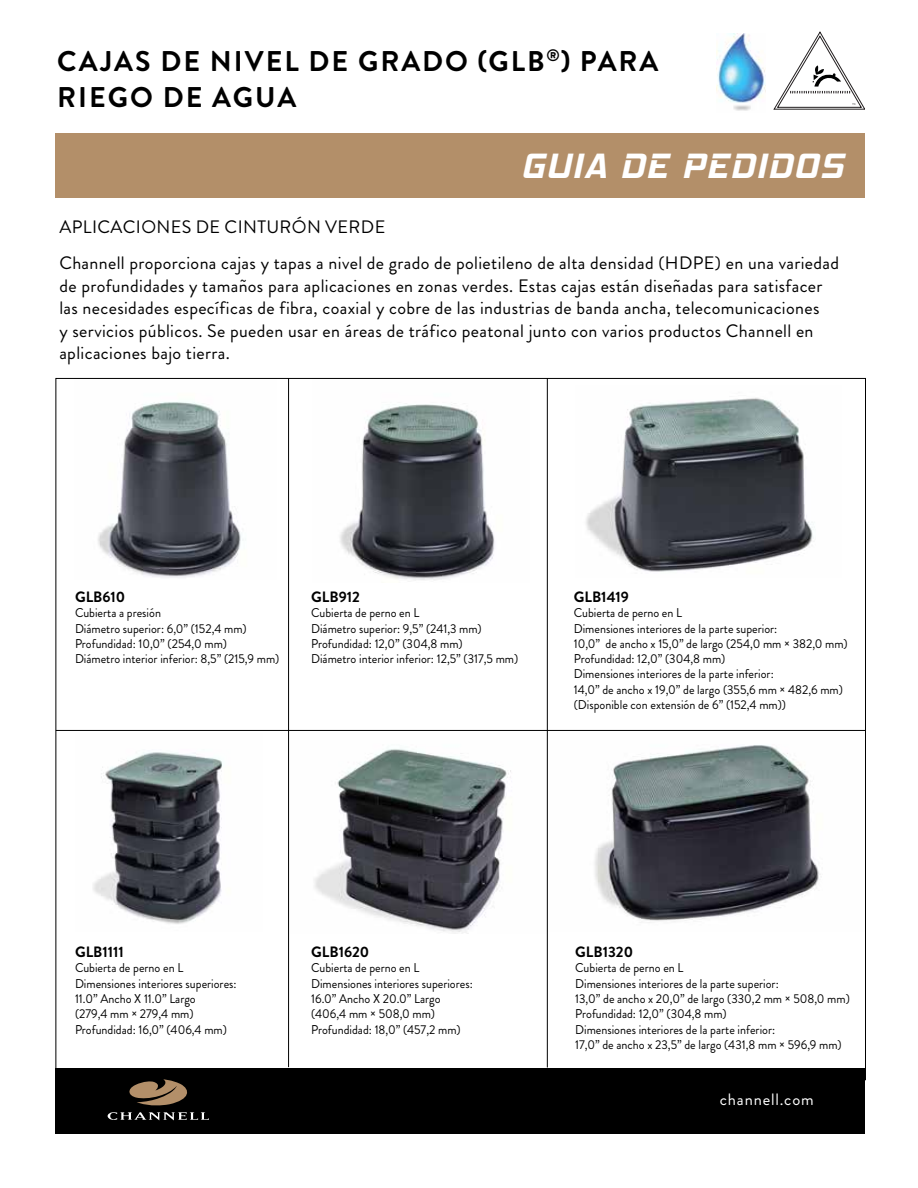
<style>
.page{position:relative;width:918px;height:1188px;background:#fff}
.page>*{position:absolute;margin:0;border:0;box-sizing:border-box;transform-origin:0 0}
.t1{font:italic 700 36px "Hemi Head Rg";letter-spacing:.05em;color:#fff}
.t2{font:700 28.5px/36px "Brandon Grotesque";letter-spacing:.07em;color:#000}
.t3{font:18px/22.5px "Brandon Grotesque";letter-spacing:.02em;color:#000}
.t4{font:16.5px "Brandon Grotesque";letter-spacing:.05em;color:#fff}
.t5{font:700 15px "Brandon Grotesque";color:#000}
.t6{font:12.75px/15.3px "Brandon Grotesque";color:#000;scale:.95 1}
</style>
<div class="page">
<svg style="left:774px;top:32px;width:91px;height:77px"></svg>
<img style="left:717px;top:33px;width:49px;height:78px">
<img style="left:548px;top:729px;width:316px;height:194px">
<img style="left:289px;top:729px;width:258px;height:205px">
<img style="left:93px;top:752px;width:129px;height:172px">
<img style="left:340px;top:403px;width:155px;height:178px">
<img style="left:98px;top:402px;width:143px;height:176px">
<hr style="left:288px;top:378px;width:1px;height:689px;background:#000">
<hr style="left:547px;top:378px;width:1px;height:689px;background:#000">
<hr style="left:56px;top:730px;width:809px;height:1px;background:#000">
<img style="left:586px;top:398px;width:227px;height:174px">
<div style="left:56px;top:1068px;width:810px;height:65px;background:#000"></div>
<svg style="left:107px;top:1079px;width:102px;height:41px"></svg>
<div style="left:56px;top:133px;width:810px;height:65px;background:#b38f69"></div>
<h2 class="t2" style="left:57px;top:44px;width:603px">CAJAS DE NIVEL DE GRADO (GLB<sup>®</sup>) PARA<br>RIEGO DE AGUA</h2>
<h1 class="t1" style="left:521px;top:144px;width:323px">GUIA DE PEDIDOS</h1>
<h3 class="t3" style="left:59px;top:209px;width:781px;line-height:36px">APLICACIONES DE CINTURÓN VERDE<br>Channell proporciona cajas y tapas a nivel de grado de polietileno de alta densidad (HDPE) en una variedad</h3>
<p class="t3" style="left:59px;top:274px;width:765px">de profundidades y tamaños para aplicaciones en zonas verdes. Estas cajas están diseñadas para satisfacer las necesidades específicas de fibra, coaxial y cobre de las industrias de banda ancha, telecomunicaciones y servicios públicos. Se pueden usar en áreas de tráfico peatonal junto con varios productos Channell en aplicaciones bajo tierra.</p>
<p class="t5" style="left:75px;top:586px;width:52px">GLB610</p>
<p class="t6" style="left:75px;top:605px;width:217px">Cubierta a presión<br>Diámetro superior: 6,0” (152,4 mm)<br>Profundidad: 10,0” (254,0 mm)<br>Diámetro interior inferior: 8,5” (215,9 mm)</p>
<p class="t5" style="left:311px;top:586px;width:50px">GLB912</p>
<p class="t6" style="left:311px;top:605px;width:219px">Cubierta de perno en L<br>Diámetro superior: 9,5” (241,3 mm)<br>Profundidad: 12,0” (304,8 mm)<br>Diámetro interior inferior: 12,5” (317,5 mm)</p>
<p class="t5" style="left:574px;top:586px;width:57px">GLB1419</p>
<p class="t6" style="left:574px;top:605px;width:290px">Cubierta de perno en L<br>Dimensiones interiores de la parte superior:<br>10,0” de ancho x 15,0” de largo (254,0 mm × 382,0 mm)<br>Profundidad: 12,0” (304,8 mm)<br>Dimensiones interiores de la parte inferior:<br>14,0” de ancho x 19,0” de largo (355,6 mm × 482,6 mm) (Disponible con extensión de 6” (152,4 mm))</p>
<p class="t5" style="left:75px;top:941px;width:50px">GLB1111</p>
<p class="t6" style="left:75px;top:960px;width:172px">Cubierta de perno en L<br>Dimensiones interiores superiores:<br>11.0” Ancho X 11.0” Largo<br>(279,4 mm × 279,4 mm)<br>Profundidad: 16,0” (406,4 mm)</p>
<p class="t5" style="left:311px;top:941px;width:60px">GLB1620</p>
<p class="t6" style="left:311px;top:960px;width:172px">Cubierta de perno en L<br>Dimensiones interiores superiores:<br>16.0” Ancho X 20.0” Largo (406,4 mm × 508,0 mm)<br>Profundidad: 18,0” (457,2 mm)</p>
<p class="t5" style="left:575px;top:941px;width:59px">GLB1320</p>
<p class="t6" style="left:575px;top:960px;width:291px">Cubierta de perno en L<br>Dimensiones interiores de la parte superior:<br>13,0” de ancho x 20,0” de largo (330,2 mm × 508,0 mm)<br>Profundidad: 12,0” (304,8 mm)<br>Dimensiones interiores de la parte inferior:<br>17,0” de ancho x 23,5” de largo (431,8 mm × 596,9 mm)</p>
<p class="t4" style="left:720px;top:1088px;width:95px">channell.com</p>
</div>
